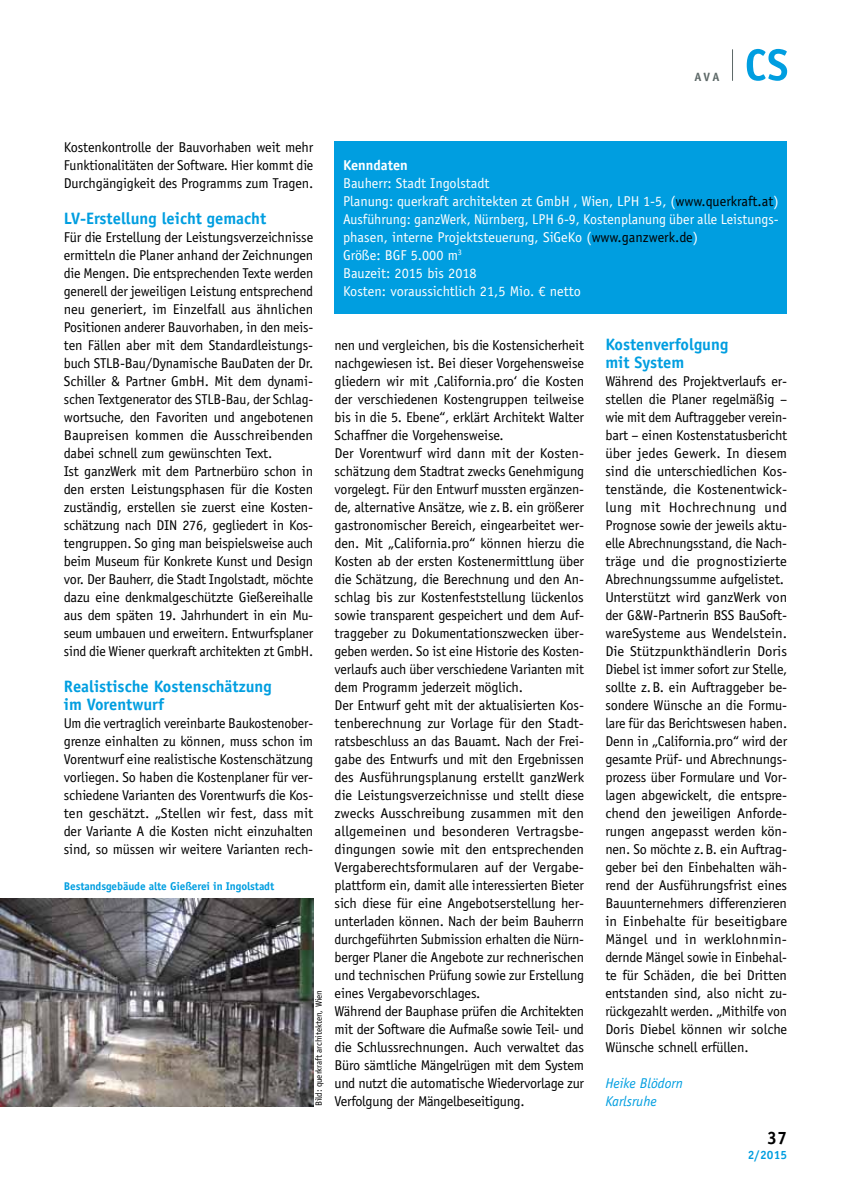
<style>
.page{position:relative;width:851px;height:1191px;background:#fff}
.page>*{position:absolute;margin:0;border:0;box-sizing:border-box;transform-origin:0 0}
.t1{font:700 18px "Officina Sans Std";color:#000}
.t2{font:700 16.5px/18px "Officina Sans Std";color:#009ee0}
.t3{font:14.25px/18px "Officina Sans Std";letter-spacing:-.01em;color:#000}
.t4{font:14.25px/18px "Officina Sans Std";color:#fff}
.t5{font:italic 14.25px/18px "Officina Sans Std";color:#009ee0}
.t6{font:700 12px "Officina Sans Std";color:#009ee0}
.t7{font:700 12px "Officina Sans Std";color:#5d6867}
.t8{font:700 11.25px "Officina Sans Std";letter-spacing:-.01em;color:#009ee0}
.t9{font:9px "Officina Sans Std";letter-spacing:-.01em;color:#000}
.s1{font-weight:700}
.s2{color:#000}
</style>
<div class="page">
<hr style="left:732px;top:49px;width:1px;height:32px;background:#5d6867">
<svg style="left:746px;top:49px;width:41px;height:32px"></svg>
<img style="left:0;top:898px;width:313px;height:208px">
<div style="left:334px;top:141px;width:453px;height:173px;background:#009ee0"></div>
<p class="t7" style="left:694px;top:69px;width:26px">AVA</p>
<p class="t3" style="left:64px;top:138px;width:251px;text-align:justify">Kostenkontrolle der Bauvorhaben weit mehr Funktionalitäten der Software. Hier kommt die Durchgängigkeit des Programms zum Tragen.</p>
<p class="t2" style="left:64px;top:209px;width:204px">LV-Erstellung leicht gemacht</p>
<p class="t3" style="left:64px;top:228px;width:251px">Für die Erstellung der Leistungsverzeichnisse ermitteln die Planer anhand der Zeichnungen die Mengen. Die entsprechenden Texte werden generell der jeweiligen Leistung entsprechend neu generiert, im Einzelfall aus ähnlichen Positionen anderer Bauvorhaben, in den meis&shy;ten Fällen aber mit dem Standardleistungs&shy;buch STLB-Bau/Dynamische BauDaten der Dr.<br>Schiller &amp; Partner GmbH. Mit dem dynami&shy;schen Textgenerator des STLB-Bau, der Schlag&shy;wortsuche, den Favoriten und angebotenen Baupreisen kommen die Ausschreibenden dabei schnell zum gewünschten Text.<br>Ist ganzWerk mit dem Partnerbüro schon in den ersten Leistungsphasen für die Kosten zuständig, erstellen sie zuerst eine Kosten&shy;schätzung nach DIN 276, gegliedert in Kos&shy;tengruppen. So ging man beispielsweise auch beim Museum für Konkrete Kunst und Design vor. Der Bauherr, die Stadt Ingolstadt, möchte dazu eine denkmalgeschützte Gießereihalle aus dem späten 19. Jahrhundert in ein Mu&shy;seum umbauen und erweitern. Entwurfsplaner sind die Wiener querkraft architekten zt GmbH.</p>
<p class="t2" style="left:64px;top:677px;width:209px">Realistische Kostenschätzung im Vorentwurf</p>
<p class="t3" style="left:64px;top:714px;width:251px;text-align:justify">Um die vertraglich vereinbarte Baukostenober&shy;grenze einhalten zu können, muss schon im Vorentwurf eine realistische Kostenschätzung vorliegen. So haben die Kostenplaner für ver&shy;schiedene Varianten des Vorentwurfs die Kos&shy;ten geschätzt. „Stellen wir fest, dass mit der Variante A die Kosten nicht einzuhalten sind, so müssen wir weitere Varianten rech-</p>
<p class="t8" style="left:64px;top:879px;width:212px">Bestandsgebäude alte Gießerei in Ingolstadt</p>
<p class="t9" style="left:313px;top:1106px;width:118px;rotate:-90deg">Bild: querkraft architekten, Wien</p>
<p class="t4" style="left:343px;top:156px;width:437px"><span class="s1">Kenndaten<br></span>Bauherr: Stadt Ingolstadt<br>Planung: querkraft architekten zt GmbH , Wien, LPH 1-5, (<span class="s2">www.querkraft.at</span>)<br>Ausführung: ganzWerk, Nürnberg, LPH 6-9, Kostenplanung über alle Leistungs&shy;phasen, interne Projektsteuerung, SiGeKo (<span class="s2">www.ganzwerk.de</span>)<br>Größe: BGF 5.000 m<sup>3<br></sup>Bauzeit: 2015 bis 2018<br>Kosten: voraussichtlich 21,5 Mio. € netto</p>
<p class="t3" style="left:334px;top:336px;width:251px">nen und vergleichen, bis die Kostensicherheit nachgewiesen ist. Bei dieser Vorgehensweise gliedern wir mit ‚California.pro‘ die Kosten der verschiedenen Kostengruppen teilweise bis in die 5. Ebene“, erklärt Architekt Walter Schaffner die Vorgehensweise.<br>Der Vorentwurf wird dann mit der Kosten&shy;schätzung dem Stadtrat zwecks Genehmigung vorgelegt. Für den Entwurf mussten ergänzen&shy;de, alternative Ansätze, wie z.B. ein größerer gastronomischer Bereich, eingearbeitet wer&shy;den. Mit „California.pro“ können hierzu die Kosten ab der ersten Kostenermittlung über die Schätzung, die Berechnung und den An&shy;schlag bis zur Kostenfeststellung lückenlos sowie transparent gespeichert und dem Auf&shy;traggeber zu Dokumentationszwecken über&shy;geben werden. So ist eine Historie des Kosten&shy;verlaufs auch über verschiedene Varianten mit dem Programm jederzeit möglich.<br>Der Entwurf geht mit der aktualisierten Kos&shy;tenberechnung zur Vorlage für den Stadt&shy;ratsbeschluss an das Bauamt. Nach der Frei&shy;gabe des Entwurfs und mit den Ergebnissen des Ausführungsplanung erstellt ganzWerk die Leistungsverzeichnisse und stellt diese zwecks Ausschreibung zusammen mit den allgemeinen und besonderen Vertragsbe&shy;dingungen sowie mit den entsprechenden Vergaberechtsformularen auf der Vergabe&shy;plattform ein, damit alle interessierten Bieter sich diese für eine Angebotserstellung her&shy;unterladen können. Nach der beim Bauherrn durchgeführten Submission erhalten die Nürn&shy;berger Planer die Angebote zur rechnerischen und technischen Prüfung sowie zur Erstellung eines Vergabevorschlages.<br>Während der Bauphase prüfen die Architekten mit der Software die Aufmaße sowie Teil-- und die Schlussrechnungen. Auch verwaltet das Büro sämtliche Mängelrügen mit dem System und nutzt die automatische Wiedervorlage zur Verfolgung der Mängelbeseitigung.</p>
<p class="t2" style="left:605px;top:335px;width:124px">Kostenverfolgung mit System</p>
<p class="t3" style="left:605px;top:372px;width:183px">Während des Projektverlaufs er&shy;stellen die Planer regelmäßig – wie mit dem Auftraggeber verein&shy;bart – einen Kostenstatusbericht über jedes Gewerk. In diesem sind die unterschiedlichen Kos&shy;tenstände, die Kostenentwick&shy;lung mit Hochrechnung und<br>Prognose sowie der jeweils aktu&shy;elle Abrechnungsstand, die Nach&shy;träge und die prognostizierte<br>Abrechnungssumme aufgelistet.<br>Unterstützt wird ganzWerk von der G&amp;W-Partnerin BSS BauSoft&shy;wareSysteme aus Wendelstein.<br>Die Stützpunkthändlerin Doris<br>Diebel ist immer sofort zur Stelle, sollte z.B. ein Auftraggeber be&shy;sondere Wünsche an die Formu&shy;lare für das Berichtswesen haben.<br>Denn in „California.pro“ wird der gesamte Prüf- und Abrechnungs&shy;prozess über Formulare und Vor&shy;lagen abgewickelt, die entspre&shy;chend den jeweiligen Anforde&shy;rungen angepasst werden kön&shy;nen. So möchte z.B. ein Auftrag&shy;geber bei den Einbehalten wäh&shy;rend der Ausführungsfrist eines<br>Bauunternehmers differenzieren in Einbehalte für beseitigbare<br>Mängel und in werklohnmin&shy;dernde Mängel sowie in Einbehal&shy;te für Schäden, die bei Dritten entstanden sind, also nicht zu&shy;rückgezahlt werden. „Mithilfe von<br>Doris Diebel können wir solche<br>Wünsche schnell erfüllen.</p>
<p class="t5" style="left:605px;top:1074px;width:79px">Heike Blödorn<br>Karlsruhe</p>
<p class="t1" style="left:767px;top:1127px;width:22px">37</p>
<p class="t6" style="left:747px;top:1147px;width:41px">2/2015</p>
</div>
